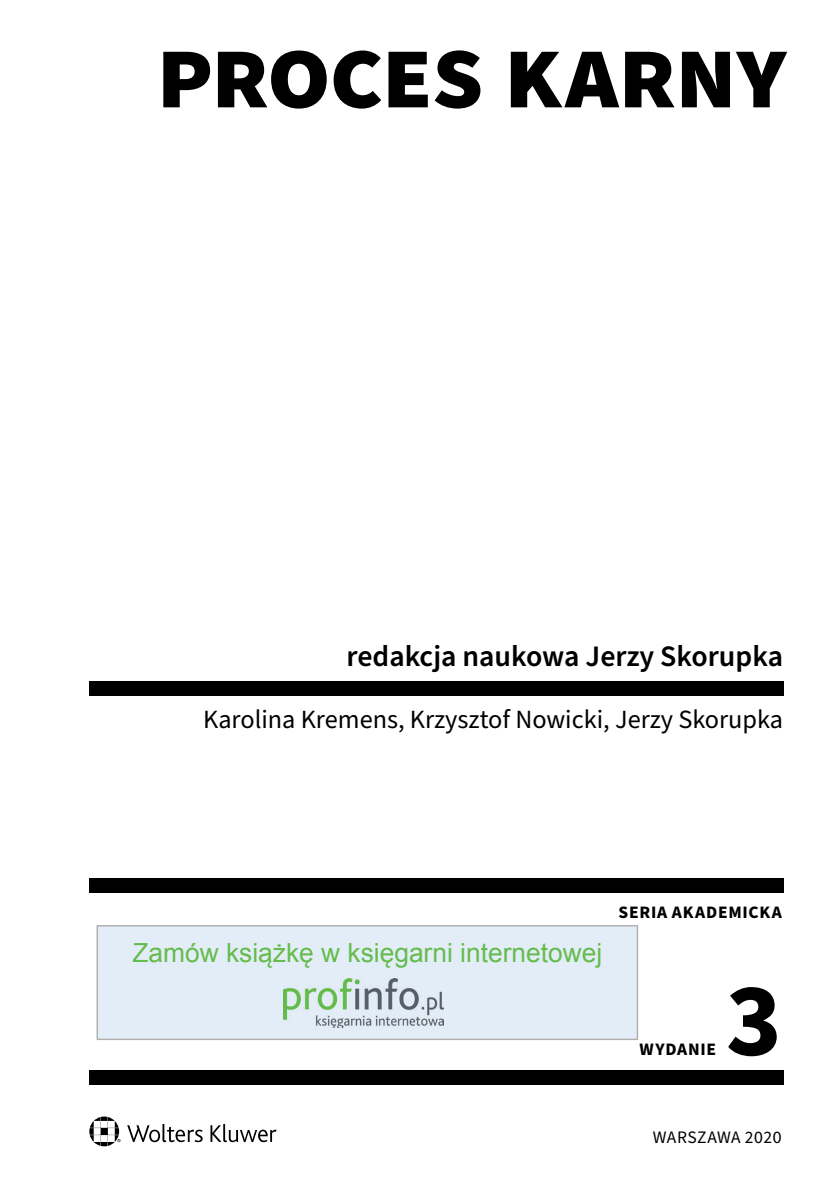
<style>
.page{position:relative;width:834px;height:1191px;background:#fff}
.page>*{position:absolute;margin:0;border:0;box-sizing:border-box;transform-origin:0 0}
.t1{font:700 105px "Source Sans Pro";letter-spacing:-.025em;color:#000}
.t2{font:600 29.75px "Source Sans Pro";color:#000}
.t3{font:26.25px "Source Sans Pro";color:#000}
.t4{font:26.25px "Arial";color:#65bc4e}
.t5{font:700 17.5px "Source Sans Pro";letter-spacing:.04em;color:#000}
.t6{font:17.5px "Source Sans Pro";letter-spacing:.01em;color:#000}
</style>
<div class="page">
<div style="left:89px;top:681px;width:695px;height:15px;background:#000"></div>
<div style="left:89px;top:1069px;width:695px;height:15px;background:#000"></div>
<div style="left:89px;top:878px;width:695px;height:15px;background:#000"></div>
<svg style="left:89px;top:1116px;width:187px;height:30px"></svg>
<svg style="left:96px;top:925px;width:542px;height:115px;background:#e0eaf3"></svg>
<div style="left:105px;top:942px;width:524px;height:35px;background:#e3edf7"></div>
<div style="left:284px;top:978px;width:166px;height:52px;background:#e3edf7"></div>
<img style="left:284px;top:978px;width:159px;height:50px">
<h1 class="t1" style="left:155px;top:1px;width:632px">Proces karny</h1>
<p class="t2" style="left:346px;top:636px;width:438px">redakcja naukowa Jerzy Skorupka</p>
<p class="t3" style="left:203px;top:701px;width:581px">Karolina Kremens, Krzysztof Nowicki, Jerzy Skorupka</p>
<p class="t4" style="left:132px;top:935px;width:471px">Zamów książkę w księgarni internetowej</p>
<p class="t5" style="left:618px;top:900px;width:165px">SERIA AKADEMICKA</p>
<p class="t5" style="left:639px;top:1037px;width:78px">WYDANIE</p>
<h1 class="t1" style="left:725px;top:948px;width:57px">3</h1>
<p class="t6" style="left:652px;top:1125px;width:130px">WARSZAWA 2020</p>
</div>
